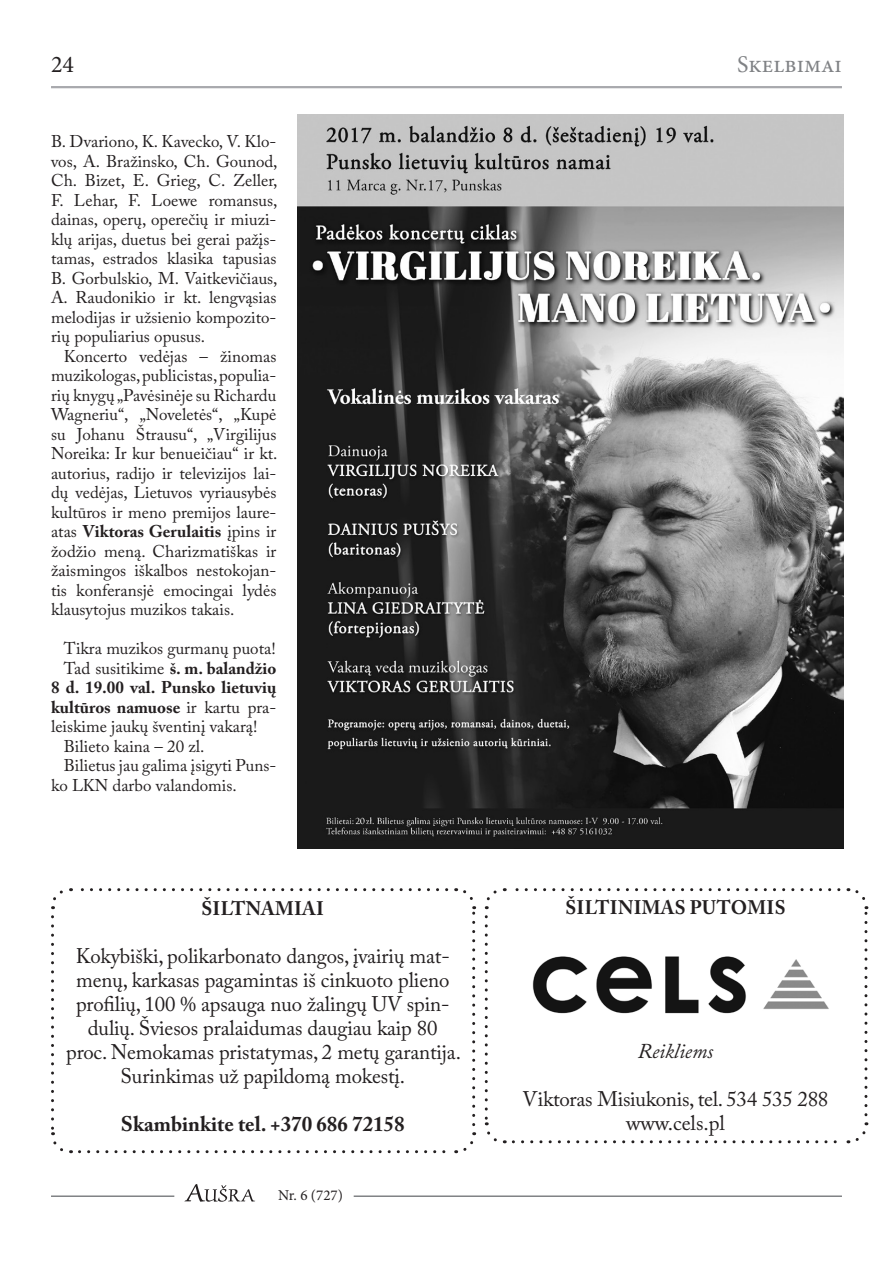
<style>
.page{position:relative;width:893px;height:1263px;background:#fff}
.page>*{position:absolute;margin:0;border:0;box-sizing:border-box;transform-origin:0 0}
.t1{font:24px "Minion Pro";color:#808285}
.t2{font:24px "Minion Pro";color:#231f20}
.t3{font:21px/24px "Adobe Caslon Pro";letter-spacing:-.005em;color:#231f20;text-align:center}
.t4{font:700 21px "Adobe Caslon Pro";color:#231f20}
.t5{font:italic 21px "Adobe Caslon Pro";letter-spacing:-.005em;color:#231f20}
.t6{font:700 19.5px "Adobe Caslon Pro";letter-spacing:.02em;color:#231f20}
.t7{font:16.95px/19.5px "Adobe Caslon Pro";color:#231f20;text-align:justify}
.t8{font:700 16.95px "Adobe Caslon Pro";color:#231f20}
.t9{font:16.95px "Adobe Caslon Pro";letter-spacing:-.025em;color:#231f20}
.t10{font:15px "Minion Pro";color:#231f20}
.s1{font-weight:700}
.s2{font-weight:400}
</style>
<div class="page">
<svg style="left:184px;top:1184px;width:71px;height:18px"></svg>
<hr style="left:51px;top:86px;width:791px;height:2px;background:#a8a9ad">
<hr style="left:51px;top:1195px;width:123px;height:2px;background:#808285">
<hr style="left:354px;top:1195px;width:488px;height:2px;background:#808285">
<img style="left:298px;top:115px;width:546px;height:733px">
<svg style="left:485px;top:917px;width:20px;height:227px"></svg>
<svg style="left:513px;top:1122px;width:356px;height:21px"></svg>
<svg style="left:848px;top:888px;width:20px;height:227px"></svg>
<svg style="left:484px;top:888px;width:355px;height:21px"></svg>
<img style="left:532px;top:956px;width:297px;height:58px">
<svg style="left:51px;top:890px;width:12px;height:19px"></svg>
<svg style="left:51px;top:917px;width:21px;height:237px"></svg>
<svg style="left:79px;top:1132px;width:398px;height:21px"></svg>
<svg style="left:456px;top:888px;width:19px;height:237px"></svg>
<svg style="left:71px;top:888px;width:376px;height:3px"></svg>
<h1 class="t2" style="left:51px;top:48px;width:25px">24</h1>
<h1 class="t1" style="left:737px;top:48px;width:106px">Skelbimai</h1>
<p class="t7" style="left:51px;top:131px;width:228px">B. Dvariono, K. Kavecko, V. Klo&shy;vos, A. Bražinsko, Ch. Gounod, Ch. Bizet, E. Grieg, C. Zeller, F. Lehar, F. Loewe romansus, dainas, operų, operečių ir miuzi&shy;klų arijas, duetus bei gerai pažįs&shy;tamas, estrados klasika tapusias B. Gorbulskio, M. Vaitkevičiaus, A. Raudonikio ir kt. lengvąsias melodijas ir užsienio kompozito&shy;rių populiarius opusus.</p>
<p class="t7" style="left:51px;top:346px;width:228px;text-indent:13px">Koncerto vedėjas – žinomas muzikologas, publicistas, populia&shy;rių knygų „Pavėsinėje su Richardu Wagneriu“, „Noveletės“, „Kupė su Johanu Štrausu“, „Virgilijus Noreika: Ir kur benueičiau“ ir kt. autorius, radijo ir televizijos lai&shy;dų vedėjas, Lietuvos vyriausybės kultūros ir meno premijos laure&shy;atas <span class="s1">Viktoras Gerulaitis</span> įpins ir žodžio meną. Charizmatiškas ir žaismingos iškalbos nestokojan&shy;tis konferansjė emocingai lydės klausytojus muzikos takais.</p>
<p class="t7" style="left:64px;top:638px;width:213px">Tikra muzikos gurmanų puota!</p>
<p class="t7" style="left:64px;top:658px;width:214px">Tad susitikime <span class="s1">š. m. balandžio</span></p>
<p class="t8" style="left:51px;top:677px;width:227px">8 d. 19.00 val. Punsko lietuvių</p>
<p class="t8" style="left:51px;top:697px;width:227px">kultūros namuose <span class="s2">ir kartu pra-</span></p>
<p class="t9" style="left:51px;top:716px;width:208px">leiskime jaukų šventinį vakarą!</p>
<p class="t7" style="left:64px;top:736px;width:142px">Bilieto kaina – 20 zl.</p>
<p class="t7" style="left:64px;top:755px;width:214px">Bilietus jau galima įsigyti Puns-</p>
<p class="t7" style="left:51px;top:775px;width:187px">ko LKN darbo valandomis.</p>
<p class="t6" style="left:201px;top:897px;width:124px">Šiltnamiai</p>
<p class="t3" style="left:66px;top:944px;width:396px">Kokybiški, polikarbonato dangos, įvairių mat&shy;menų, karkasas pagamintas iš cinkuoto plieno profilių, 100 % apsauga nuo žalingų UV spin&shy;dulių. Šviesos pralaidumas daugiau kaip 80 proc. Nemokamas pristatymas, 2 metų garantija.<br>Surinkimas už papildomą mokestį.</p>
<p class="t4" style="left:121px;top:1111px;width:285px">Skambinkite tel. +370 686 72158</p>
<p class="t10" style="left:278px;top:1185px;width:66px">Nr. 6 (727)</p>
<p class="t6" style="left:565px;top:896px;width:222px">Šiltinimas putomis</p>
<p class="t5" style="left:638px;top:1038px;width:77px">Reikliems</p>
<p class="t3" style="left:523px;top:1087px;width:307px">Viktoras Misiukonis, tel. 534 535 288 www.cels.pl</p>
</div>
